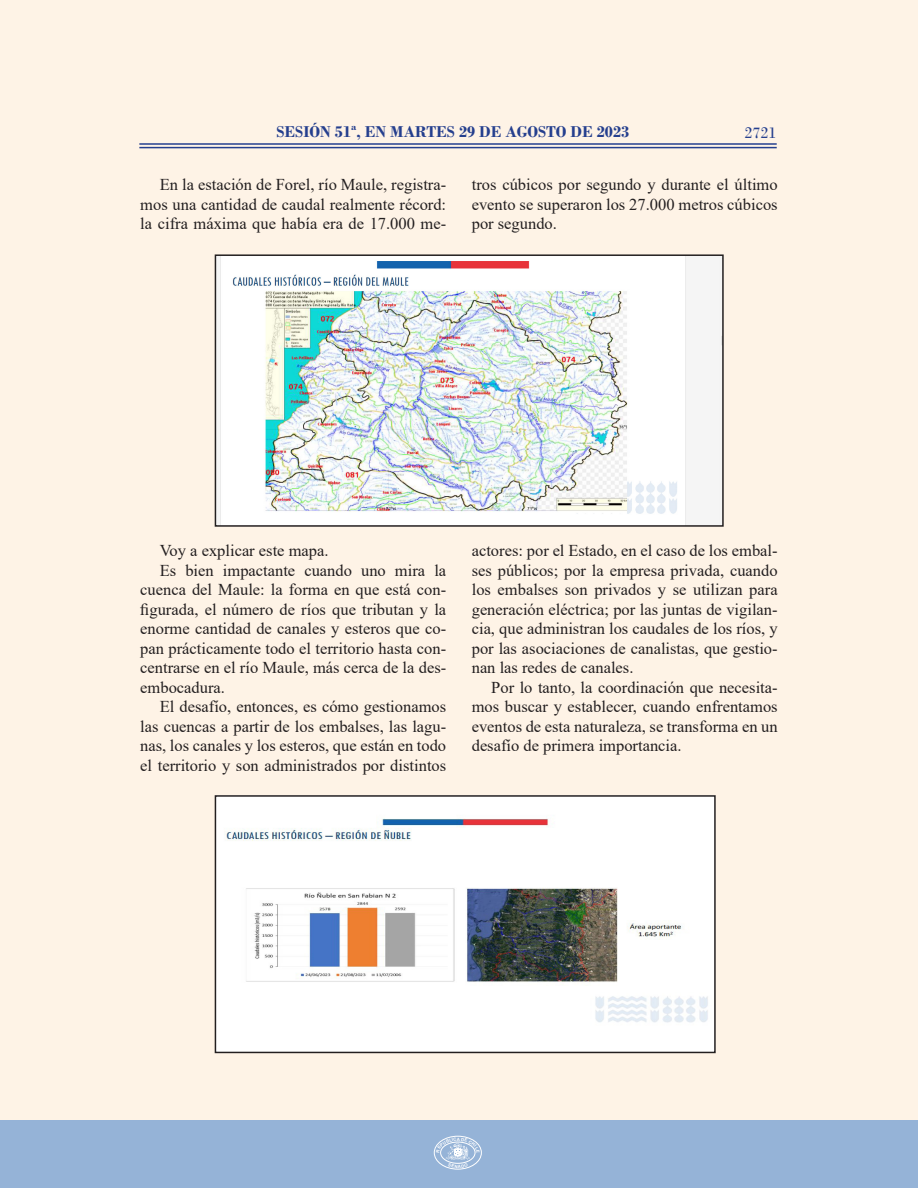
<style>
.page{position:relative;width:918px;height:1188px;background:#fff}
.page>*{position:absolute;margin:0;border:0;box-sizing:border-box;transform-origin:0 0}
.Párrafo_Texto_Sesión{font:16.5px/19.5px "Times New Roman";color:#231f20;text-align:justify}
.t1{font:700 16.5px "Bodoni";color:#253f8e}
.t2{font:16.5px "Bodoni";color:#253f8e}
.t3{font:700 4.5px "Arial";color:#fff}
</style>
<div class="page">
<hr style="left:139px;top:147px;width:638px;height:1px;background:#253f8e">
<hr style="left:139px;top:143px;width:638px;height:2px;background:#253f8e">
<div style="left:0;top:1120px;width:918px;height:68px;background:#95b3d7"></div>
<div style="left:434px;top:1136px;width:48px;height:33px;border:1px solid #fff;border-radius:50%"></div>
<img style="left:218px;top:257px;width:503px;height:267px">
<div style="left:215px;top:254px;width:509px;height:273px;border:2px solid #231f20"></div>
<img style="left:224px;top:815px;width:485px;height:210px">
<div style="left:215px;top:795px;width:501px;height:258px;border:2px solid #231f20"></div>
<svg style="left:436px;top:1137px;width:44px;height:31px"></svg>
<p class="t1" style="left:277px;top:122px;width:354px">SESIÓN 51ª, EN MARTES 29 DE AGOSTO DE 2023</p>
<p class="t2" style="left:744px;top:123px;width:34px">2721</p>
<p class="Párrafo_Texto_Sesión" style="left:140px;top:174px;width:307px;text-indent:20px">En la estación de Forel, río Maule, registra&shy;mos una cantidad de caudal realmente récord: la cifra máxima que había era de 17.000 me-</p>
<p class="Párrafo_Texto_Sesión" style="left:472px;top:174px;width:307px">tros cúbicos por segundo y durante el último evento se superaron los 27.000 metros cúbicos por segundo.</p>
<p class="Párrafo_Texto_Sesión" style="left:160px;top:540px;width:170px">Voy a explicar este mapa.</p>
<p class="Párrafo_Texto_Sesión" style="left:140px;top:560px;width:307px;text-indent:20px">Es bien impactante cuando uno mira la cuenca del Maule: la forma en que está con&shy;figurada, el número de ríos que tributan y la enorme cantidad de canales y esteros que co&shy;pan prácticamente todo el territorio hasta con&shy;centrarse en el río Maule, más cerca de la des&shy;embocadura.</p>
<p class="Párrafo_Texto_Sesión" style="left:140px;top:696px;width:307px;text-indent:20px">El desafío, entonces, es cómo gestionamos las cuencas a partir de los embalses, las lagu&shy;nas, los canales y los esteros, que están en todo el territorio y son administrados por distintos</p>
<p class="Párrafo_Texto_Sesión" style="left:472px;top:540px;width:307px">actores: por el Estado, en el caso de los embal&shy;ses públicos; por la empresa privada, cuando los embalses son privados y se utilizan para generación eléctrica; por las juntas de vigilan&shy;cia, que administran los caudales de los ríos, y por las asociaciones de canalistas, que gestio&shy;nan las redes de canales.</p>
<p class="Párrafo_Texto_Sesión" style="left:472px;top:677px;width:307px;text-indent:20px">Por lo tanto, la coordinación que necesita&shy;mos buscar y establecer, cuando enfrentamos eventos de esta naturaleza, se transforma en un desafío de primera importancia.</p>
<p class="t3" style="left:457px;top:1136px;width:5px">A</p>
</div>
